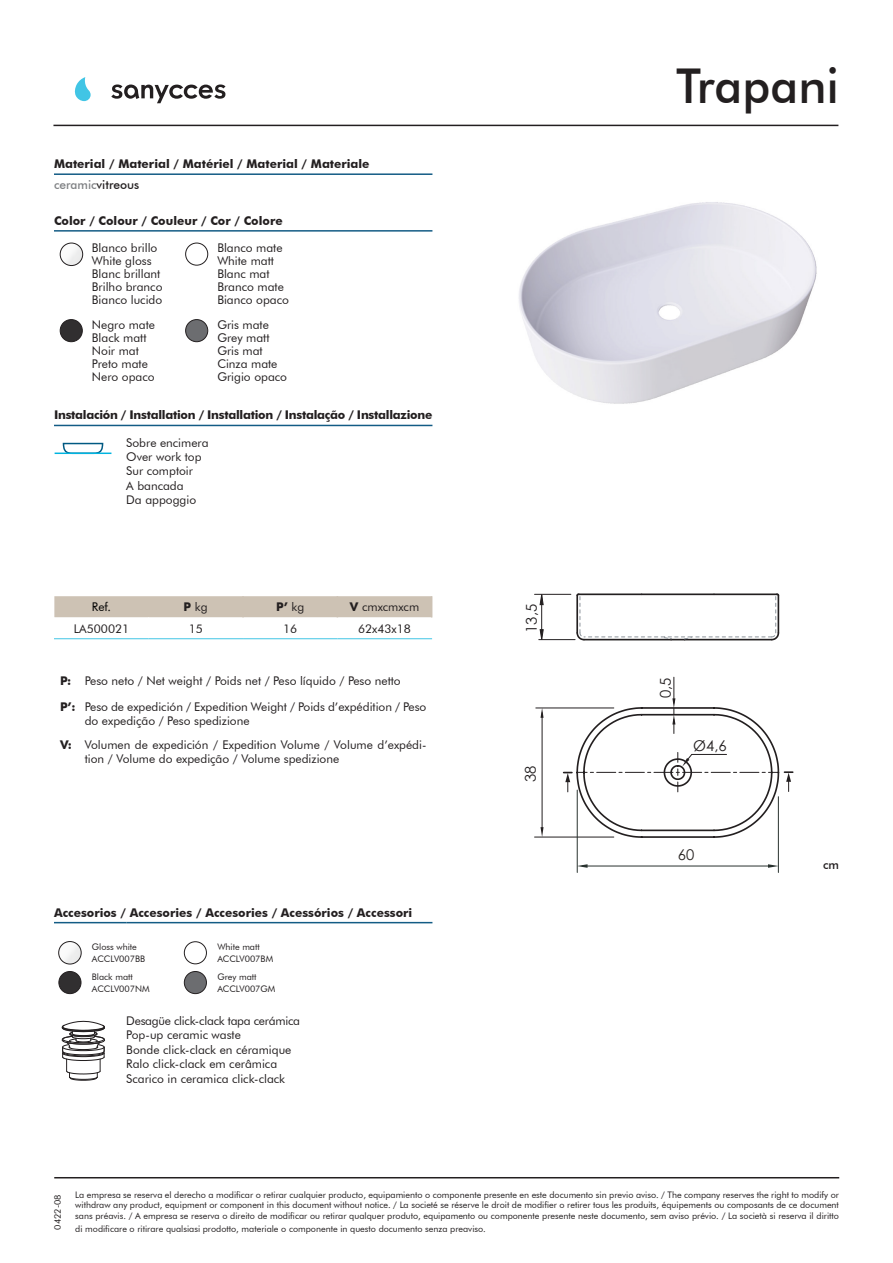
<style>
.page{position:relative;width:893px;height:1263px;background:#fff}
.page>*{position:absolute;margin:0;border:0;box-sizing:border-box;transform-origin:0 0}
.t1{font:500 48px "Futura BT";color:#231f20}
.t2{font:18px "Myriad Pro";letter-spacing:-.005em;color:#231f20}
.t3{font:14.85px "Century Gothic";color:#231f20}
.t4{font:14.85px "Century Gothic";color:#282422}
.t5{font:12.75px "Myriad Pro";color:#231f20}
._1-Titol_gran{font:12px/14.4px "Futura BT";color:#231f20}
._1-Normal{font:12px "Futura BT";color:#231f20}
.SC_PAR1{font:700 12px "Futura BT";color:#231f20}
.SC_PAR1-2{font:700 12px "Futura BT";letter-spacing:-.02em;color:#231f20}
._1-Titol_gran-2{font:12px "Futura BT";letter-spacing:-.02em;color:#231f20}
.t6{font:500 12px "Futura BT";color:#231f20}
.SC_PAR1-3{font:12px "Futura BT";color:#231f20}
.SC_PAR1-4{font:12px "Futura BT";color:#000}
.t7{font:9px/10.8px "Futura BT";color:#231f20;text-align:justify}
.s1{color:#808285}
.s2{font-weight:700}
.s3{font-weight:400}
</style>
<div class="page">
<hr style="left:54px;top:1177px;width:785px;height:1px;background:#231f20">
<hr style="left:53px;top:125px;width:785px;height:1px;background:#231f20">
<svg style="left:111px;top:84px;width:114px;height:19px"></svg>
<svg style="left:74px;top:77px;width:17px;height:24px"></svg>
<svg style="left:575px;top:593px;width:205px;height:48px"></svg>
<hr style="left:541px;top:595px;width:1px;height:40px;background:#231f20">
<svg style="left:539px;top:629px;width:5px;height:10px"></svg>
<svg style="left:539px;top:595px;width:5px;height:10px"></svg>
<hr style="left:534px;top:594px;width:37px;height:1px;background:#231f20">
<hr style="left:539px;top:639px;width:36px;height:1px;background:#231f20">
<hr style="left:542px;top:713px;width:1px;height:117px;background:#231f20">
<svg style="left:540px;top:827px;width:4px;height:10px"></svg>
<svg style="left:540px;top:708px;width:4px;height:10px"></svg>
<hr style="left:536px;top:707px;width:78px;height:1px;background:#231f20">
<hr style="left:534px;top:837px;width:80px;height:1px;background:#231f20">
<svg style="left:768px;top:864px;width:10px;height:4px"></svg>
<hr style="left:582px;top:866px;width:188px;height:1px;background:#29322f">
<svg style="left:578px;top:864px;width:10px;height:4px"></svg>
<hr style="left:778px;top:797px;width:1px;height:75px;background:#29322f">
<hr style="left:577px;top:790px;width:1px;height:82px;background:#29322f">
<svg style="left:564px;top:677px;width:229px;height:162px"></svg>
<img style="left:519px;top:202px;width:298px;height:202px">
<svg style="left:54px;top:596px;width:378px;height:43px"></svg>
<hr style="left:54px;top:173px;width:378px;height:2px;background:#135c85">
<hr style="left:54px;top:425px;width:378px;height:1px;background:#135c85">
<hr style="left:54px;top:230px;width:378px;height:2px;background:#135c85">
<img style="left:60px;top:243px;width:23px;height:23px">
<div style="left:60px;top:243px;width:23px;height:23px;border:1px solid #231f20;border-radius:50%"></div>
<div style="left:185px;top:243px;width:23px;height:22px;border:1px solid #231f20;border-radius:50%"></div>
<div style="left:60px;top:320px;width:22px;height:22px;background:#312f30;border-radius:50%"></div>
<div style="left:60px;top:319px;width:22px;height:23px;border:1px solid #231f20;border-radius:50%"></div>
<div style="left:186px;top:320px;width:22px;height:22px;background:#6c6d70;border-radius:50%"></div>
<div style="left:185px;top:319px;width:23px;height:23px;border:1px solid #231f20;border-radius:50%"></div>
<svg style="left:62px;top:442px;width:42px;height:13px"></svg>
<hr style="left:55px;top:452px;width:56px;height:2px;background:#00b4e0">
<hr style="left:54px;top:922px;width:72px;height:1px;background:#135c85">
<hr style="left:126px;top:922px;width:306px;height:1px;background:#135c85">
<img style="left:59px;top:941px;width:22px;height:23px">
<div style="left:59px;top:941px;width:22px;height:23px;border:1px solid #231f20;border-radius:50%"></div>
<div style="left:184px;top:941px;width:23px;height:23px;border:1px solid #231f20;border-radius:50%"></div>
<div style="left:59px;top:971px;width:22px;height:23px;background:#312f30;border-radius:50%"></div>
<div style="left:59px;top:971px;width:22px;height:23px;border:1px solid #231f20;border-radius:50%"></div>
<div style="left:184px;top:971px;width:22px;height:23px;background:#6c6d70;border-radius:50%"></div>
<div style="left:184px;top:971px;width:23px;height:23px;border:1px solid #231f20;border-radius:50%"></div>
<svg style="left:62px;top:1021px;width:43px;height:60px"></svg>
<p class="SC_PAR1" style="left:54px;top:157px;width:317px">Material / Material / Matériel / Material / Materiale</p>
<p class="t6" style="left:54px;top:178px;width:87px"><span class="s1">ceramic</span>vitreous</p>
<p class="SC_PAR1" style="left:54px;top:213px;width:230px">Color / Colour / Couleur / Cor / Colore</p>
<p class="_1-Normal" style="left:92px;top:240px;width:67px">Blanco brillo</p>
<p class="_1-Normal" style="left:92px;top:253px;width:61px">White gloss</p>
<p class="_1-Normal" style="left:92px;top:266px;width:70px">Blanc brillant</p>
<p class="_1-Normal" style="left:92px;top:279px;width:72px">Brilho branco</p>
<p class="_1-Normal" style="left:92px;top:292px;width:72px">Bianco lucido</p>
<p class="t5" style="left:44px;top:182px;width:71px">Freestanding</p>
<p class="_1-Normal" style="left:217px;top:240px;width:67px">Blanco mate</p>
<p class="_1-Normal" style="left:217px;top:253px;width:58px">White matt</p>
<p class="_1-Normal" style="left:217px;top:266px;width:54px">Blanc mat</p>
<p class="_1-Normal" style="left:217px;top:279px;width:68px">Branco mate</p>
<p class="_1-Normal" style="left:217px;top:292px;width:73px">Bianco opaco</p>
<p class="_1-Normal" style="left:92px;top:317px;width:65px">Negro mate</p>
<p class="_1-Normal" style="left:92px;top:330px;width:56px">Black matt</p>
<p class="_1-Normal" style="left:92px;top:343px;width:48px">Noir mat</p>
<p class="_1-Normal" style="left:92px;top:356px;width:58px">Preto mate</p>
<p class="_1-Normal" style="left:92px;top:369px;width:64px">Nero opaco</p>
<p class="_1-Normal" style="left:217px;top:317px;width:53px">Gris mate</p>
<p class="_1-Normal" style="left:217px;top:330px;width:54px">Grey matt</p>
<p class="_1-Normal" style="left:217px;top:343px;width:47px">Gris mat</p>
<p class="_1-Normal" style="left:217px;top:356px;width:62px">Cinza mate</p>
<p class="_1-Normal" style="left:217px;top:369px;width:71px">Grigio opaco</p>
<p class="SC_PAR1-2" style="left:54px;top:408px;width:380px">Instalación / Installation / Installation / Instalação / Installazione</p>
<p class="_1-Titol_gran" style="left:126px;top:435px;width:84px">Sobre encimera</p>
<p class="_1-Titol_gran" style="left:126px;top:449px;width:77px">Over work top</p>
<p class="_1-Titol_gran" style="left:126px;top:464px;width:68px">Sur comptoir</p>
<p class="_1-Titol_gran" style="left:126px;top:478px;width:59px">A bancada</p>
<p class="_1-Titol_gran" style="left:126px;top:493px;width:71px">Da appoggio</p>
<p class="SC_PAR1-4" style="left:92px;top:600px;width:21px">Ref.</p>
<p class="SC_PAR1-3" style="left:183px;top:600px;width:26px"><span class="s2">P</span> kg</p>
<p class="SC_PAR1" style="left:276px;top:600px;width:30px">P’ <span class="s3">kg</span></p>
<p class="SC_PAR1-3" style="left:350px;top:600px;width:71px"><span class="s2">V</span> cmxcmxcm</p>
<p class="_1-Titol_gran" style="left:74px;top:621px;width:57px">LA500021</p>
<p class="_1-Titol_gran" style="left:189px;top:621px;width:16px">15</p>
<p class="_1-Titol_gran" style="left:283px;top:621px;width:16px">16</p>
<p class="_1-Titol_gran" style="left:358px;top:621px;width:54px">62x43x18</p>
<p class="SC_PAR1" style="left:60px;top:673px;width:13px">P:</p>
<p class="_1-Titol_gran" style="left:85px;top:673px;width:317px">Peso neto / Net weight / Poids net / Peso líquido / Peso netto</p>
<p class="SC_PAR1" style="left:60px;top:699px;width:17px">P’:</p>
<p class="_1-Titol_gran" style="left:85px;top:699px;width:343px">Peso de expedición / Expedition Weight / Poids d’expédition / Peso do expedição / Peso spedizione</p>
<p class="SC_PAR1" style="left:60px;top:737px;width:14px">V:</p>
<p class="_1-Titol_gran" style="left:85px;top:737px;width:343px">Volumen de expedición / Expedition Volume / Volume d’expédi&shy;tion / Volume do expedição / Volume spedizione</p>
<p class="t2" style="left:53px;top:675px;width:47px">Platos</p>
<p class="SC_PAR1" style="left:54px;top:905px;width:360px">Accesorios / Accesories / Accesories / Acessórios / Accessori</p>
<p class="t7" style="left:92px;top:942px;width:46px">Gloss white</p>
<p class="t7" style="left:92px;top:953px;width:55px">ACCLV007BB</p>
<p class="t7" style="left:217px;top:942px;width:44px">White matt</p>
<p class="t7" style="left:217px;top:953px;width:57px">ACCLV007BM</p>
<p class="t7" style="left:92px;top:971px;width:42px">Black matt</p>
<p class="t7" style="left:92px;top:983px;width:59px">ACCLV007NM</p>
<p class="t7" style="left:217px;top:971px;width:41px">Grey matt</p>
<p class="t7" style="left:217px;top:983px;width:60px">ACCLV007GM</p>
<p class="_1-Titol_gran-2" style="left:126px;top:1013px;width:175px">Desagüe click-clack tapa cerámica</p>
<p class="_1-Titol_gran" style="left:126px;top:1028px;width:116px">Pop-up ceramic waste</p>
<p class="_1-Titol_gran" style="left:126px;top:1042px;width:167px">Bonde click-clack en céramique</p>
<p class="_1-Titol_gran" style="left:126px;top:1056px;width:152px">Ralo click-clack em cerâmica</p>
<p class="_1-Titol_gran" style="left:126px;top:1071px;width:160px">Scarico in ceramica click-clack</p>
<p class="t3" style="left:521px;top:633px;width:30px;rotate:-90deg">13,5</p>
<p class="t3" style="left:520px;top:782px;width:18px;rotate:-90deg">38</p>
<p class="t1" style="left:676px;top:57px;width:164px">Trapani</p>
<p class="t3" style="left:655px;top:698px;width:22px;rotate:-90deg">0,5</p>
<p class="t3" style="left:693px;top:735px;width:35px">Ø4,6</p>
<p class="t4" style="left:678px;top:845px;width:18px">60</p>
<p class="t6" style="left:823px;top:857px;width:17px">cm</p>
<p class="t7" style="left:52px;top:1229px;width:37px;rotate:-90deg">0422-08</p>
<p class="t7" style="left:75px;top:1189px;width:765px">La empresa se reserva el derecho a modificar o retirar cualquier producto, equipamiento o componente presente en este documento sin previo aviso. / The company reserves the right to modify or withdraw any product, equipment or component in this document without notice. / La societé se réserve le droit de modifier o retirer tous les produits, équipements ou composants de ce document sans préavis. / A empresa se reserva o direito de modificar ou retirar qualquer produto, equipamento ou componente presente neste documento, sem aviso prévio. / La società si reserva il diritto</p>
<p class="t7" style="left:75px;top:1223px;width:412px">di modificare o ritirare qualsiasi prodotto, materiale o componente in questo documento senza preaviso.</p>
</div>
